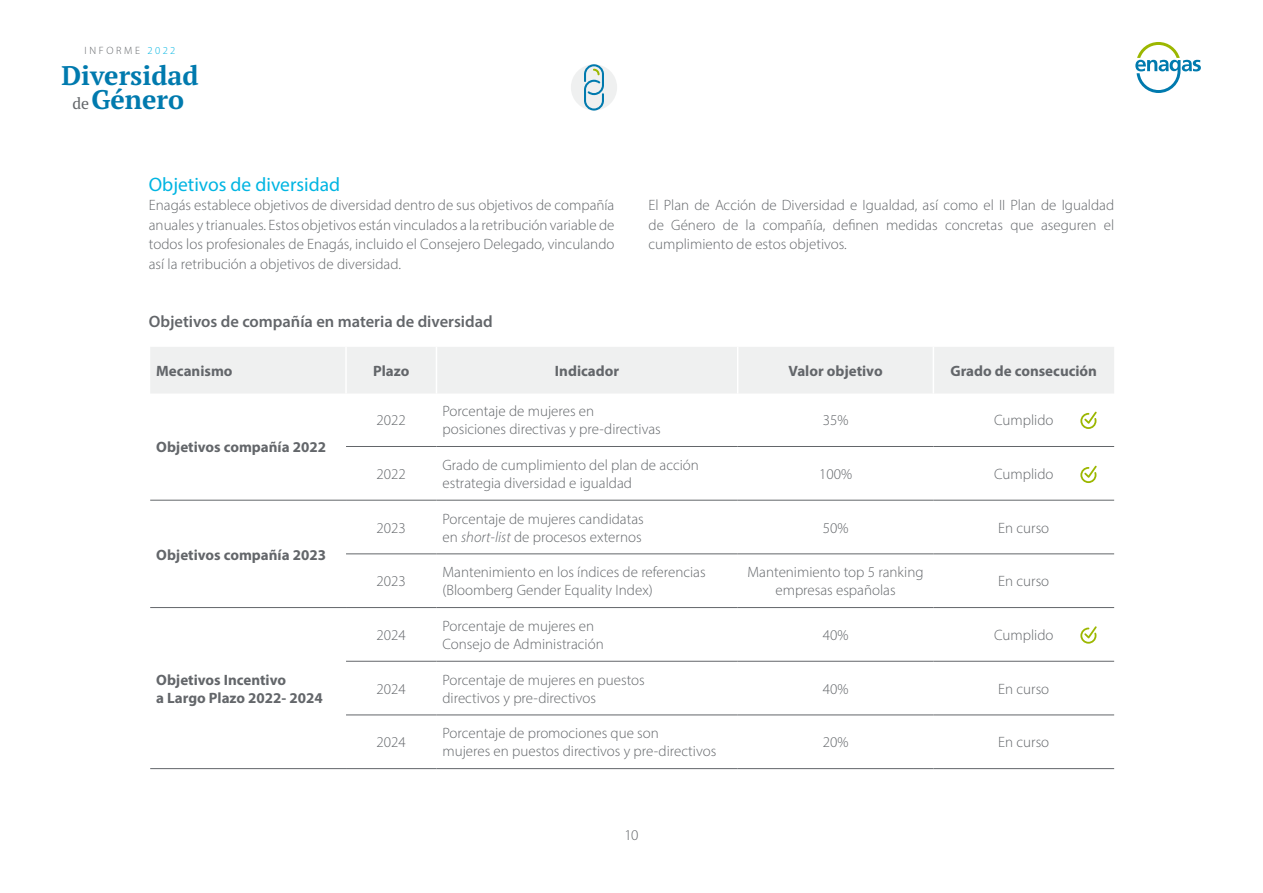
<style>
.page{position:relative;width:1263px;height:893px;background:#fff}
.page>*{position:absolute;margin:0;border:0;box-sizing:border-box;transform-origin:0 0}
.t1{font:700 26.85px/24.5px "Enagas PT Serif";color:#007aae;text-align:center}
.t2{font:19.5px "Myriad Pro";color:#00b5e2}
.t3{font:600 16.5px "Myriad Pro";color:#63666a}
.t4{font:15.9px "Enagas PT Serif";color:#63666a}
.t5{font:300 15px/18px "Myriad Pro";color:#63666a}
.t6{font:700 15px/18px "Myriad Pro";color:#63666a}
.t7{font:300 10.65px "Myriad Pro";letter-spacing:.25em;color:#63666a}
.s1{color:#00b5e2}
.s2{font-style:italic}
</style>
<div class="page">
<svg style="left:1135px;top:42px;width:66px;height:51px"></svg>
<div style="left:150px;top:347px;width:964px;height:46px;background:#eff0f0"></div>
<hr style="left:346px;top:446px;width:90px;height:1px;background:#63666a">
<hr style="left:436px;top:446px;width:302px;height:1px;background:#63666a">
<hr style="left:738px;top:446px;width:195px;height:1px;background:#63666a">
<hr style="left:933px;top:446px;width:181px;height:1px;background:#63666a">
<hr style="left:346px;top:554px;width:90px;height:1px;background:#63666a">
<hr style="left:436px;top:554px;width:302px;height:1px;background:#63666a">
<hr style="left:738px;top:554px;width:195px;height:1px;background:#63666a">
<hr style="left:933px;top:554px;width:181px;height:1px;background:#63666a">
<hr style="left:346px;top:661px;width:90px;height:1px;background:#63666a">
<hr style="left:436px;top:661px;width:302px;height:1px;background:#63666a">
<hr style="left:738px;top:661px;width:195px;height:1px;background:#63666a">
<hr style="left:933px;top:661px;width:181px;height:1px;background:#63666a">
<hr style="left:346px;top:715px;width:90px;height:1px;background:#63666a">
<hr style="left:436px;top:715px;width:302px;height:1px;background:#63666a">
<hr style="left:738px;top:715px;width:195px;height:1px;background:#63666a">
<hr style="left:933px;top:715px;width:181px;height:1px;background:#63666a">
<hr style="left:150px;top:768px;width:196px;height:1px;background:#63666a">
<hr style="left:346px;top:768px;width:90px;height:1px;background:#63666a">
<hr style="left:436px;top:768px;width:302px;height:1px;background:#63666a">
<hr style="left:738px;top:768px;width:195px;height:1px;background:#63666a">
<hr style="left:933px;top:768px;width:181px;height:1px;background:#63666a">
<hr style="left:150px;top:500px;width:196px;height:1px;background:#63666a">
<hr style="left:346px;top:500px;width:90px;height:1px;background:#63666a">
<hr style="left:436px;top:500px;width:302px;height:1px;background:#63666a">
<hr style="left:738px;top:500px;width:195px;height:1px;background:#63666a">
<hr style="left:933px;top:500px;width:181px;height:1px;background:#63666a">
<hr style="left:150px;top:607px;width:196px;height:1px;background:#63666a">
<hr style="left:346px;top:607px;width:90px;height:1px;background:#63666a">
<hr style="left:436px;top:607px;width:302px;height:1px;background:#63666a">
<hr style="left:738px;top:607px;width:195px;height:1px;background:#63666a">
<hr style="left:933px;top:607px;width:181px;height:1px;background:#63666a">
<hr style="left:345px;top:347px;width:2px;height:47px;background:#fff">
<hr style="left:436px;top:347px;width:1px;height:47px;background:#fff">
<hr style="left:737px;top:347px;width:1px;height:47px;background:#fff">
<hr style="left:933px;top:347px;width:1px;height:47px;background:#fff">
<svg style="left:1080px;top:412px;width:17px;height:17px"></svg>
<svg style="left:1080px;top:466px;width:17px;height:17px"></svg>
<svg style="left:1080px;top:626px;width:17px;height:18px"></svg>
<div style="left:571px;top:64px;width:46px;height:47px;background:#eff0f0;border-radius:50%"></div>
<svg style="left:584px;top:64px;width:20px;height:47px"></svg>
<p class="t7" style="left:85px;top:44px;width:92px">INFORME <span class="s1">2022</span></p>
<h1 class="t1" style="left:61px;top:62px;width:139px">Diversidad<br>Género</h1>
<p class="t4" style="left:72px;top:93px;width:18px">de</p>
<h2 class="t2" style="left:149px;top:172px;width:193px">Objetivos de diversidad</h2>
<p class="t5" style="left:149px;top:195px;width:467px;line-height:19.5px;text-align:justify">Enagás establece objetivos de diversidad dentro de sus objetivos de compañía anuales y trianuales. Estos objetivos están vinculados a la retribución variable de todos los profesionales de Enagás, incluido el Consejero Delegado, vinculando así la retribución a objetivos de diversidad.</p>
<p class="t3" style="left:149px;top:311px;width:345px">Objetivos de compañía en materia de diversidad</p>
<p class="t5" style="left:648px;top:195px;width:467px;line-height:19.5px;text-align:justify">El Plan de Acción de Diversidad e Igualdad, así como el II Plan de Igualdad de Género de la compañía, definen medidas concretas que aseguren el cumplimiento de estos objetivos.</p>
<p class="t6" style="left:156px;top:361px;width:78px">Mecanismo</p>
<p class="t6" style="left:373px;top:361px;width:38px">Plazo</p>
<p class="t6" style="left:555px;top:361px;width:66px">Indicador</p>
<p class="t6" style="left:788px;top:361px;width:96px">Valor objetivo</p>
<p class="t6" style="left:950px;top:361px;width:148px">Grado de consecución</p>
<p class="t6" style="left:156px;top:438px;width:171px">Objetivos compañía 2022</p>
<p class="t6" style="left:156px;top:545px;width:171px">Objetivos compañía 2023</p>
<p class="t6" style="left:156px;top:670px;width:168px">Objetivos Incentivo<br>a Largo Plazo 2022- 2024</p>
<p class="t5" style="left:377px;top:411px;width:31px">2022</p>
<p class="t5" style="left:442px;top:402px;width:220px">Porcentaje de mujeres en posiciones directivas y pre-directivas</p>
<p class="t5" style="left:823px;top:411px;width:27px">35%</p>
<p class="t5" style="left:994px;top:411px;width:61px">Cumplido</p>
<p class="t5" style="left:377px;top:465px;width:31px">2022</p>
<p class="t5" style="left:442px;top:456px;width:258px">Grado de cumplimiento del plan de acción estrategia diversidad e igualdad</p>
<p class="t5" style="left:819px;top:465px;width:35px">100%</p>
<p class="t5" style="left:994px;top:465px;width:61px">Cumplido</p>
<p class="t5" style="left:377px;top:518px;width:31px">2023</p>
<p class="t5" style="left:442px;top:509px;width:203px">Porcentaje de mujeres candidatas en <span class="s2">short-list</span> de procesos externos</p>
<p class="t5" style="left:823px;top:518px;width:27px">50%</p>
<p class="t5" style="left:998px;top:518px;width:52px">En curso</p>
<p class="t5" style="left:377px;top:572px;width:31px">2023</p>
<p class="t5" style="left:442px;top:563px;width:265px">Mantenimiento en los índices de referencias (Bloomberg Gender Equality Index)</p>
<p class="t5" style="left:747px;top:563px;width:178px;text-align:center">Mantenimiento top 5 ranking empresas españolas</p>
<p class="t5" style="left:998px;top:572px;width:52px">En curso</p>
<p class="t5" style="left:377px;top:626px;width:31px">2024</p>
<p class="t5" style="left:442px;top:617px;width:163px">Porcentaje de mujeres en<br>Consejo de Administración</p>
<p class="t5" style="left:823px;top:626px;width:27px">40%</p>
<p class="t5" style="left:994px;top:626px;width:61px">Cumplido</p>
<p class="t5" style="left:377px;top:680px;width:31px">2024</p>
<p class="t5" style="left:442px;top:671px;width:204px">Porcentaje de mujeres en puestos directivos y pre-directivos</p>
<p class="t5" style="left:823px;top:680px;width:27px">40%</p>
<p class="t5" style="left:998px;top:680px;width:52px">En curso</p>
<p class="t5" style="left:377px;top:733px;width:31px">2024</p>
<p class="t5" style="left:442px;top:724px;width:275px">Porcentaje de promociones que son<br>mujeres en puestos directivos y pre-directivos</p>
<p class="t5" style="left:823px;top:733px;width:27px">20%</p>
<p class="t5" style="left:998px;top:733px;width:52px">En curso</p>
<p class="t5" style="left:625px;top:825px;width:15px">10</p>
</div>
